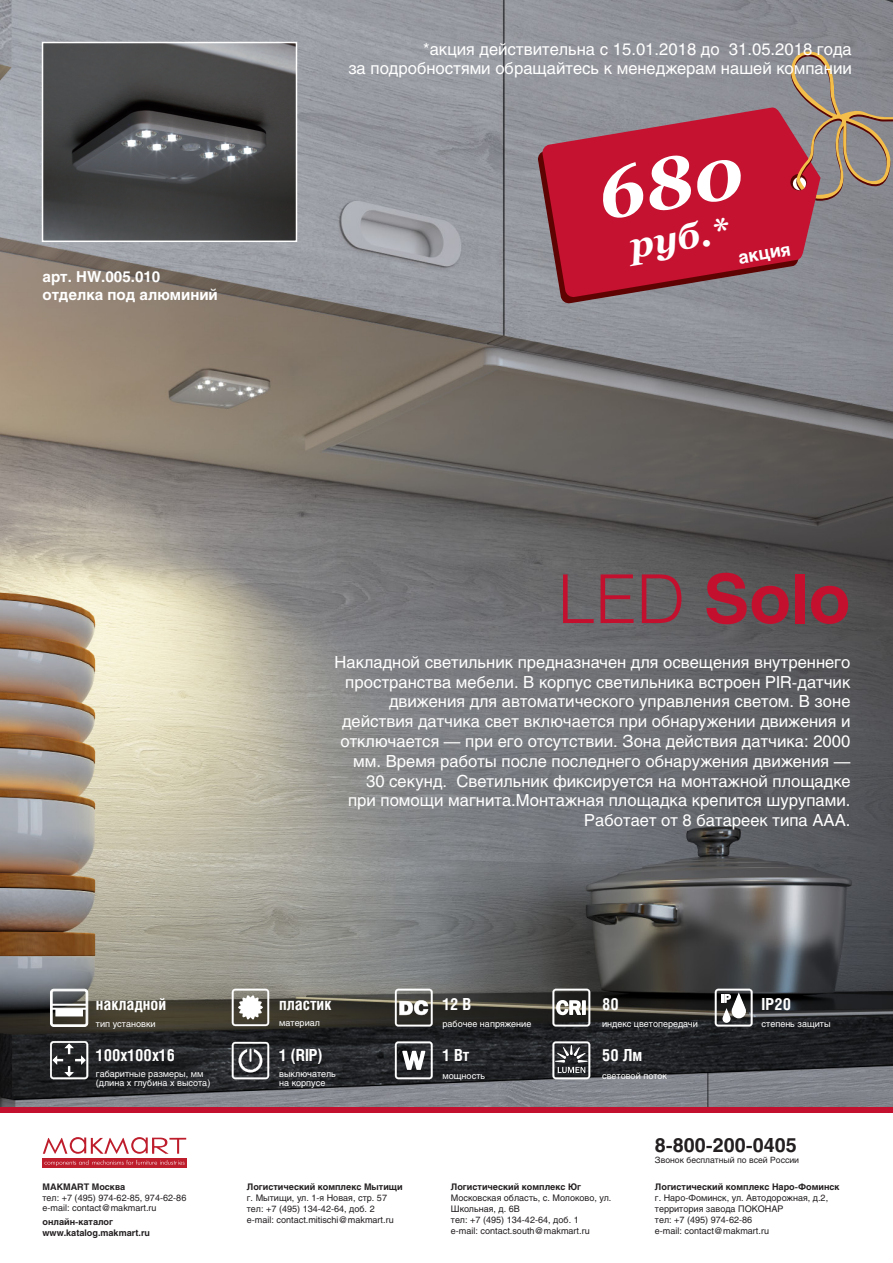
<style>
.page{position:relative;width:893px;height:1263px;background:#fff}
.page>*{position:absolute;margin:0;border:0;box-sizing:border-box;transform-origin:0 0}
.t1{font:700 67.5px "Helios";color:#c3102f}
.t2{font:italic 700 36px "Georgia";color:#fff}
.t3{font:700 19.5px "Helios";color:#231f20}
.t4{font:700 18px "Helios";color:#fff}
.t5{font:700 16.65px "Helios Cond";color:#fff}
.t6{font:16.5px/19.8px "Helios";color:#fff;text-align:right}
.t7{font:700 15px "Helios";color:#fff}
.t8{font:9.15px/9px "Helios";color:#fff}
.t9{font:9px/10.8px "Helios";color:#231f20}
.t10{font:700 9px "Helios";color:#231f20}
.схемы{font:9px "Helios";color:#fff}
.t11{font:8.55px "Helios";color:#231f20}
.s1{font-weight:300}
</style>
<div class="page">
<img style="left:0;top:0;width:893px;height:1108px">
<svg style="left:537px;top:113px;width:279px;height:191px;background:#8d898f"></svg>
<svg style="left:542px;top:107px;width:278px;height:191px;background:#b13249"></svg>
<svg style="left:787px;top:50px;width:106px;height:151px;background:#987f7a"></svg>
<svg style="left:50px;top:989px;width:38px;height:38px"></svg>
<svg style="left:50px;top:1041px;width:38px;height:38px"></svg>
<svg style="left:232px;top:989px;width:37px;height:37px"></svg>
<svg style="left:232px;top:1042px;width:37px;height:37px"></svg>
<svg style="left:395px;top:989px;width:38px;height:37px"></svg>
<svg style="left:395px;top:1041px;width:38px;height:38px"></svg>
<svg style="left:552px;top:989px;width:38px;height:37px"></svg>
<svg style="left:552px;top:1041px;width:38px;height:38px"></svg>
<svg style="left:715px;top:989px;width:38px;height:37px"></svg>
<div style="left:43px;top:1159px;width:144px;height:9px;background:#be1d2c"></div>
<svg style="left:45px;top:1160px;width:140px;height:6px"></svg>
<svg style="left:43px;top:1137px;width:143px;height:17px"></svg>
<img style="left:45px;top:45px;width:249px;height:194px">
<div style="left:42px;top:42px;width:255px;height:200px;border:2px solid #fff"></div>
<div style="left:0;top:1108px;width:893px;height:5px;background:#c3102f"></div>
<div style="left:598px;top:153px;width:146px;height:67px;background:#c41230"></div>
<p class="t7" style="left:43px;top:268px;width:119px">арт. HW.005.010</p>
<p class="t7" style="left:43px;top:286px;width:177px">отделка под алюминий</p>
<p class="t6" style="left:423px;top:39px;width:430px">*акция действительна с 15.01.2018 до 31.05.2018 года</p>
<p class="t6" style="left:348px;top:59px;width:505px">за подробностями обращайтесь к менеджерам нашей компании</p>
<p class="t2" style="left:627px;top:223px;width:101px;rotate:-9deg">руб.*</p>
<p class="t4" style="left:737px;top:247px;width:54px;rotate:-10deg">акция</p>
<p class="t1" style="left:558px;top:560px;width:294px"><span class="s1">LED</span> Solo</p>
<p class="t6" style="left:334px;top:652px;width:517px">Накладной светильник предназначен для освещения внутреннего пространства мебели. В корпус светильника встроен PIR-датчик движения для автоматического управления светом. В зоне действия датчика свет включается при обнаружении движения и отключается — при его отсутствии. Зона действия датчика: 2000 мм. Время работы после последнего обнаружения движения — 30 секунд. Светильник фиксируется на монтажной площадке при помощи магнита.Монтажная площадка крепится шурупами.<br>Работает от 8 батареек типа AAA.</p>
<p class="t5" style="left:96px;top:994px;width:72px">накладной</p>
<p class="t5" style="left:279px;top:994px;width:54px">пластик</p>
<p class="t5" style="left:442px;top:994px;width:30px">12 В</p>
<p class="t5" style="left:602px;top:994px;width:18px">80</p>
<p class="t5" style="left:761px;top:994px;width:31px">IP20</p>
<p class="схемы" style="left:96px;top:1018px;width:61px">тип установки</p>
<p class="t8" style="left:279px;top:1018px;width:42px">материал</p>
<p class="t8" style="left:442px;top:1019px;width:90px">рабочее напряжение</p>
<p class="t8" style="left:761px;top:1019px;width:71px">степень защиты</p>
<p class="t8" style="left:602px;top:1019px;width:97px">индекс цветопередачи</p>
<p class="t5" style="left:96px;top:1045px;width:81px">100х100х16</p>
<p class="t5" style="left:279px;top:1045px;width:45px">1 (RIP)</p>
<p class="t5" style="left:442px;top:1045px;width:29px">1 Вт</p>
<p class="t5" style="left:602px;top:1045px;width:42px">50 Лм</p>
<p class="t8" style="left:96px;top:1069px;width:109px">габаритные размеры, мм</p>
<p class="t8" style="left:96px;top:1078px;width:116px">(длина х глубина х высота)</p>
<p class="t8" style="left:279px;top:1069px;width:58px">выключатель на корпусе</p>
<p class="t8" style="left:442px;top:1071px;width:44px">мощность</p>
<p class="t8" style="left:602px;top:1071px;width:67px">световой поток</p>
<p class="t3" style="left:655px;top:1134px;width:143px">8-800-200-0405</p>
<p class="t11" style="left:655px;top:1154px;width:146px">Звонок бесплатный по всей России</p>
<p class="t10" style="left:43px;top:1181px;width:84px">МАКМАRТ Москва</p>
<p class="t9" style="left:43px;top:1192px;width:145px">тел: +7 (495) 974-62-85, 974-62-86</p>
<p class="t9" style="left:43px;top:1203px;width:116px">e-mail: contact@makmart.ru</p>
<p class="t10" style="left:43px;top:1217px;width:72px">онлайн-каталог</p>
<p class="t10" style="left:43px;top:1227px;width:109px">www.katalog.makmart.ru</p>
<p class="t10" style="left:247px;top:1182px;width:157px">Логистический комплекс Мытищи</p>
<p class="t9" style="left:247px;top:1192px;width:142px">г. Мытищи, ул. 1-я Новая, стр. 57</p>
<p class="t9" style="left:247px;top:1203px;width:129px">тел: +7 (495) 134-42-64, доб. 2</p>
<p class="t9" style="left:247px;top:1214px;width:148px">e-mail: сontact.mitischi@makmart.ru</p>
<p class="t10" style="left:451px;top:1182px;width:132px">Логистический комплекс Юг</p>
<p class="t9" style="left:451px;top:1192px;width:162px">Московская область, с. Молоково, ул.<br>Школьная, д. 6В</p>
<p class="t9" style="left:451px;top:1214px;width:129px">тел: +7 (495) 134-42-64, доб. 1</p>
<p class="t9" style="left:451px;top:1225px;width:140px">e-mail: сontact.south@makmart.ru</p>
<p class="t10" style="left:655px;top:1182px;width:186px">Логистический комплекс Наро-Фоминск</p>
<p class="t9" style="left:655px;top:1192px;width:175px">г. Наро-Фоминск, ул. Автодорожная, д.2, территория завода ПОКОНАР</p>
<p class="t9" style="left:655px;top:1214px;width:99px">тел: +7 (495) 974-62-86</p>
<p class="t9" style="left:655px;top:1225px;width:116px">e-mail: contact@makmart.ru</p>
</div>
